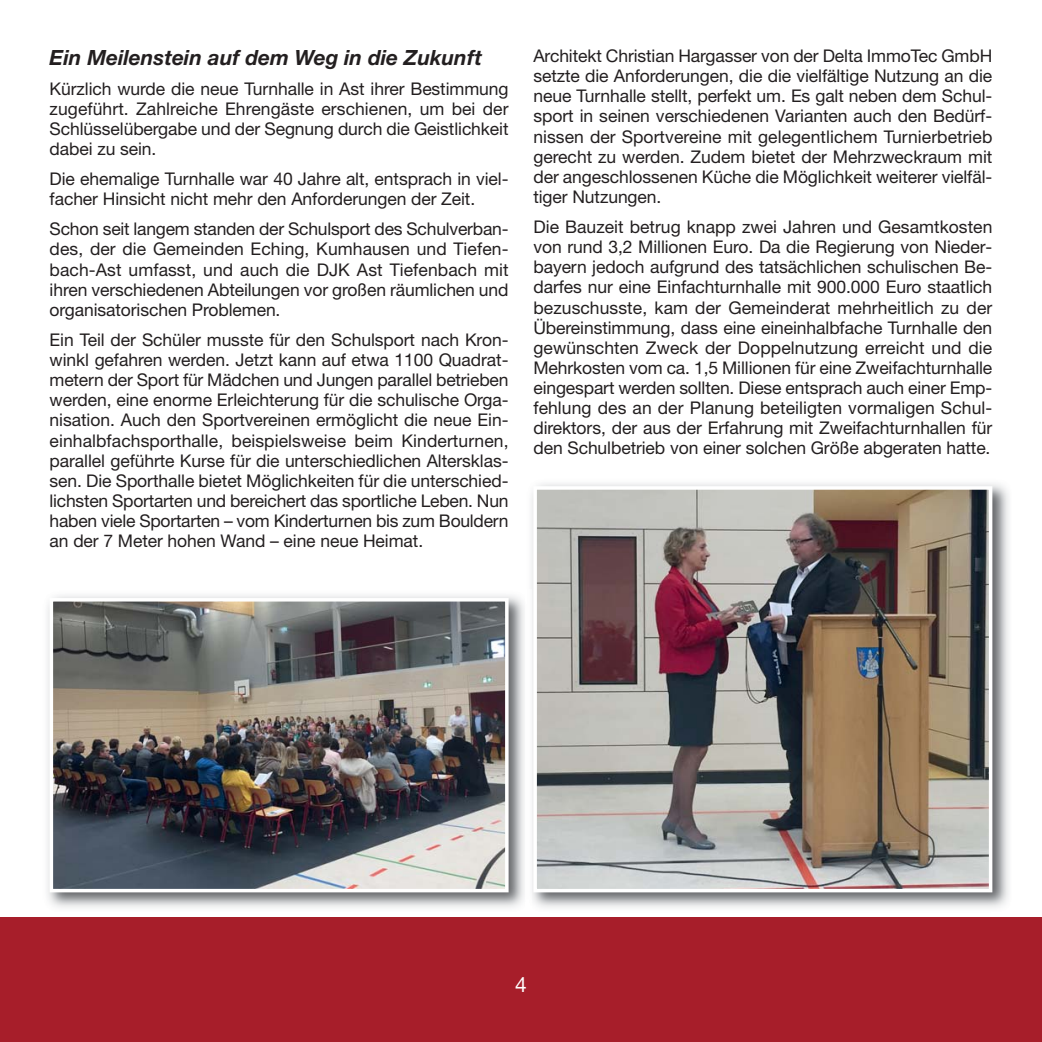
<style>
.page{position:relative;width:1042px;height:1042px;background:#fff}
.page>*{position:absolute;margin:0;border:0;box-sizing:border-box;transform-origin:0 0}
.t1{font:italic 700 21px "Helvetica Neue";color:#231f20}
.t2{font:21px "Helvetica Neue";color:#fff}
.t3{font:17.5px/20.1px "Helvetica Neue";letter-spacing:-.005em;color:#231f20;text-align:justify}
</style>
<div class="page">
<div style="left:0;top:918px;width:1042px;height:124px;background:#a71e2a"></div>
<img style="left:531px;top:483px;width:478px;height:425px">
<img style="left:538px;top:491px;width:449px;height:396px">
<div style="left:533px;top:486px;width:459px;height:406px;border:4px solid #fff"></div>
<img style="left:47px;top:595px;width:478px;height:313px">
<img style="left:55px;top:603px;width:448px;height:284px">
<div style="left:50px;top:598px;width:458px;height:294px;border:4px solid #fff"></div>
<p class="t1" style="left:50px;top:50px;width:434px">Ein Meilenstein auf dem Weg in die Zukunft</p>
<p class="t3" style="left:50px;top:80px;width:460px">Kürzlich wurde die neue Turnhalle in Ast ihrer Bestimmung zugeführt. Zahlreiche Ehrengäste erschienen, um bei der Schlüsselübergabe und der Segnung durch die Geistlichkeit dabei zu sein.</p>
<p class="t3" style="left:50px;top:170px;width:460px">Die ehemalige Turnhalle war 40 Jahre alt, entsprach in viel&shy;facher Hinsicht nicht mehr den Anforderungen der Zeit.</p>
<p class="t3" style="left:50px;top:221px;width:460px">Schon seit langem standen der Schulsport des Schulverban&shy;des, der die Gemeinden Eching, Kumhausen und Tiefen&shy;bach-Ast umfasst, und auch die DJK Ast Tiefenbach mit ihren verschiedenen Abteilungen vor großen räumlichen und organisatorischen Problemen.</p>
<p class="t3" style="left:50px;top:331px;width:460px">Ein Teil der Schüler musste für den Schulsport nach Kron&shy;winkl gefahren werden. Jetzt kann auf etwa 1100 Quadrat&shy;metern der Sport für Mädchen und Jungen parallel betrieben werden, eine enorme Erleichterung für die schulische Orga&shy;nisation. Auch den Sportvereinen ermöglicht die neue Ein&shy;einhalbfachsporthalle, beispielsweise beim Kinderturnen, parallel geführte Kurse für die unterschiedlichen Altersklas&shy;sen. Die Sporthalle bietet Möglichkeiten für die unterschied&shy;lichsten Sportarten und bereichert das sportliche Leben. Nun haben viele Sportarten – vom Kinderturnen bis zum Bouldern an der 7 Meter hohen Wand – eine neue Heimat.</p>
<p class="t3" style="left:533px;top:48px;width:460px">Architekt Christian Hargasser von der Delta ImmoTec GmbH setzte die Anforderungen, die die vielfältige Nutzung an die neue Turnhalle stellt, perfekt um. Es galt neben dem Schul&shy;sport in seinen verschiedenen Varianten auch den Bedürf&shy;nissen der Sportvereine mit gelegentlichem Turnierbetrieb gerecht zu werden. Zudem bietet der Mehrzweckraum mit der angeschlossenen Küche die Möglichkeit weiterer vielfäl&shy;tiger Nutzungen.</p>
<p class="t3" style="left:533px;top:218px;width:460px">Die Bauzeit betrug knapp zwei Jahren und Gesamtkosten von rund 3,2 Millionen Euro. Da die Regierung von Nieder&shy;bayern jedoch aufgrund des tatsächlichen schulischen Be&shy;darfes nur eine Einfachturnhalle mit 900.000 Euro staatlich bezuschusste, kam der Gemeinderat mehrheitlich zu der Übereinstimmung, dass eine eineinhalbfache Turnhalle den gewünschten Zweck der Doppelnutzung erreicht und die Mehrkosten vom ca. 1,5 Millionen für eine Zweifachturnhalle eingespart werden sollten. Diese entsprach auch einer Emp&shy;fehlung des an der Planung beteiligten vormaligen Schul - direktors, der aus der Erfahrung mit Zweifachturnhallen für den Schulbetrieb von einer solchen Größe abgeraten hatte.</p>
<p class="t2" style="left:515px;top:977px;width:13px">4</p>
</div>
